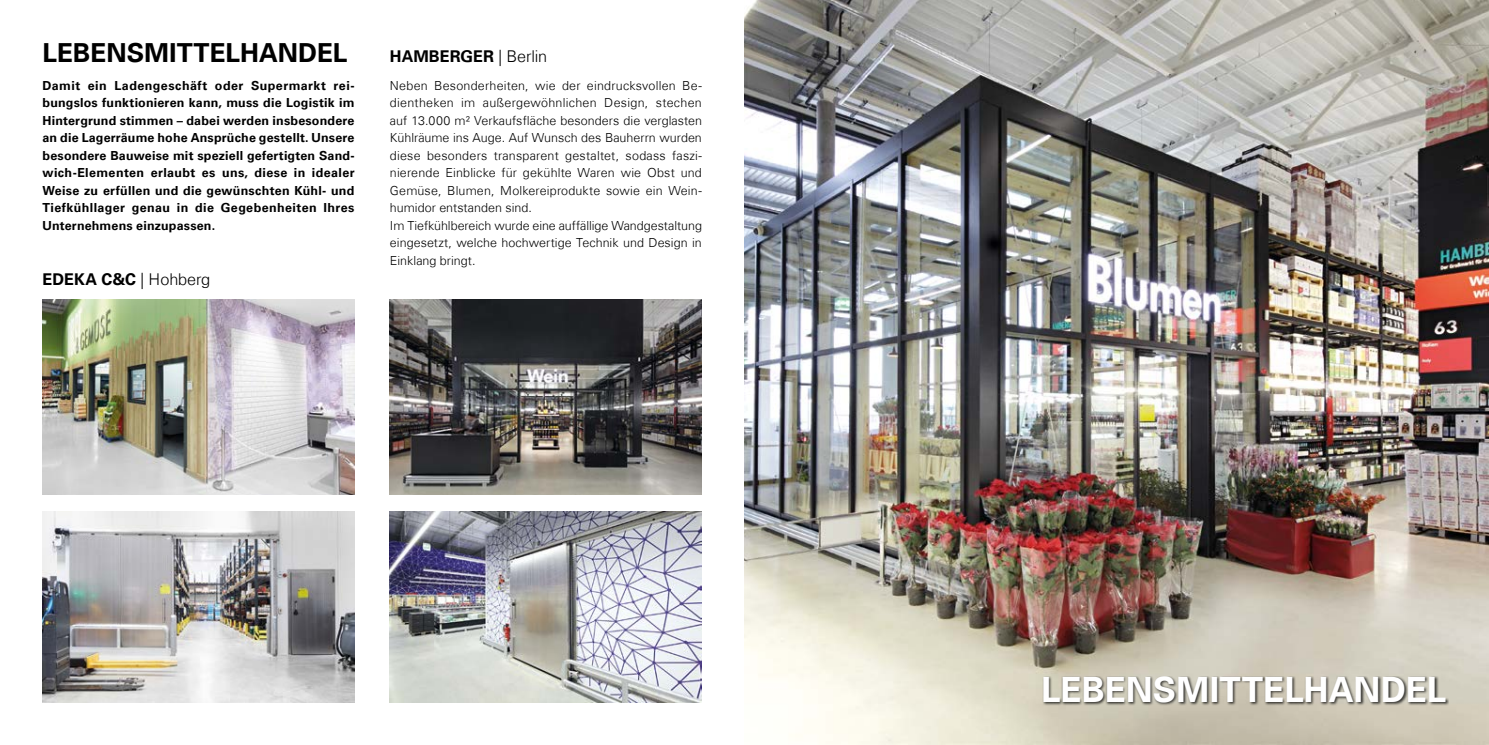
<style>
.page{position:relative;width:1489px;height:745px;background:#fff}
.page>*{position:absolute;margin:0;border:0;box-sizing:border-box;transform-origin:0 0}
.t1{font:700 35px "Univers Com 65";color:#fff}
.t2{font:700 26.25px "Univers Com 65";color:#000}
.t3{font:700 16.25px "Univers Com 65";letter-spacing:.005em;color:#000}
.t4{font:300 12.5px/17.5px "Univers Com 45";letter-spacing:.005em;color:#000}
.t5{font:700 12.5px/17.5px "Univers Com 65";letter-spacing:.02em;color:#000;text-align:justify}
.s1{font-family:"Univers Com 45";font-weight:300}
</style>
<div class="page">
<img style="left:390px;top:511px;width:312px;height:191px">
<img style="left:43px;top:511px;width:311px;height:191px">
<img style="left:43px;top:300px;width:311px;height:193px">
<img style="left:744px;top:0;width:744px;height:744px">
<img style="left:390px;top:300px;width:312px;height:193px">
<div style="left:1042px;top:675px;width:406px;height:29px;background:#000;opacity:.75"></div>
<h2 class="t2" style="left:43px;top:37px;width:306px">LEBENSMITTELHANDEL</h2>
<p class="t5" style="left:43px;top:77px;width:313px">Damit ein Ladengeschäft oder Supermarkt rei&shy;bungslos funktionieren kann, muss die Logistik im Hintergrund stimmen – dabei werden insbesondere an die Lagerräume hohe Ansprüche gestellt. Unsere besondere Bauweise mit speziell gefertigten Sand&shy;wich-Elementen erlaubt es uns, diese in idealer Weise zu erfüllen und die gewünschten Kühl- und Tiefkühllager genau in die Gegebenheiten Ihres Unternehmens einzupassen.</p>
<h3 class="t3" style="left:43px;top:269px;width:169px">EDEKA C&amp;C <span class="s1">| Hohberg</span></h3>
<h3 class="t3" style="left:390px;top:46px;width:159px">HAMBERGER <span class="s1">| Berlin</span></h3>
<p class="t4" style="left:390px;top:76px;width:313px">Neben Besonderheiten, wie der eindrucksvollen Be&shy;dientheken im außergewöhnlichen Design, stechen auf 13.000 m² Verkaufsfläche besonders die verglasten Kühlräume ins Auge. Auf Wunsch des Bauherrn wurden diese besonders transparent gestaltet, sodass faszi&shy;nierende Einblicke für gekühlte Waren wie Obst und Gemüse, Blumen, Molkereiprodukte sowie ein Wein&shy;humidor entstanden sind.<br>Im Tiefkühlbereich wurde eine auffällige Wandgestaltung eingesetzt, welche hochwertige Technik und Design in Einklang bringt.</p>
<h1 class="t1" style="left:1041px;top:668px;width:407px">LEBENSMITTELHANDEL</h1>
</div>
